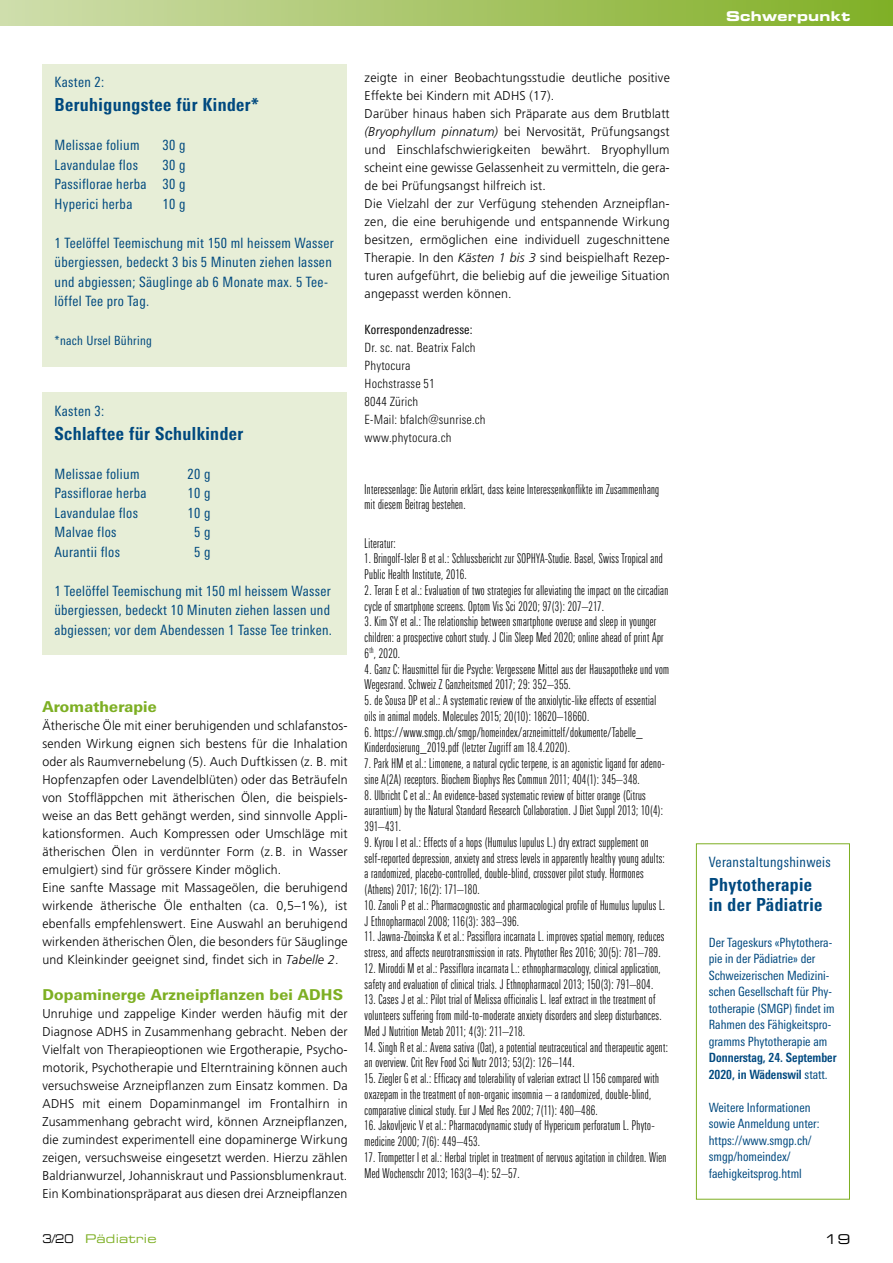
<style>
.page{position:relative;width:893px;height:1263px;background:#fff}
.page>*{position:absolute;margin:0;border:0;box-sizing:border-box;transform-origin:0 0}
.t1{font:800 condensed 18px/19.5px "Linotype Univers";letter-spacing:.025em;color:#00497f}
.t2{font:800 15px "Linotype Univers Basic";letter-spacing:.015em;color:#7daf23}
.t3{font:condensed 14.25px/19.5px "Linotype Univers";letter-spacing:.025em;color:#00497f}
.t4{font:300 13.5px/15.8px "Linotype Univers Comp";letter-spacing:.025em;color:#000}
.t5{font:13.5px "Eurostile Bold Extended Two";letter-spacing:.02em;color:#fff}
.t6{font:13.5px "Eurostile Extended Two";color:#000}
.t7{font:300 12.75px/18px "Frutiger";letter-spacing:.015em;color:#000}
.t8{font:condensed 12.75px/16.5px "Linotype Univers";color:#00497f}
.t9{font:300 condensed 12.75px/18px "Linotype Univers";letter-spacing:.015em;color:#000}
.t10{font:700 condensed 12.75px/16.5px "Linotype Univers";color:#00497f}
.t11{font:condensed 12.75px "Linotype Univers";letter-spacing:.015em;color:#000}
.t12{font:condensed 12.75px "Linotype Univers";letter-spacing:.025em;color:#00497f}
.t13{font:12px "Eurostile Extended Two";letter-spacing:.02em;color:#7daf23}
.s1{font-style:italic}
.s2{font-weight:400}
.s3{color:#000}
</style>
<div class="page">
<div style="left:0;top:0;width:893px;height:26px;background:linear-gradient(to right,#d0ddad,#81af25)"></div>
<div style="left:696px;top:843px;width:154px;height:356px;border:1px solid #7daf23"></div>
<div style="left:43px;top:393px;width:304px;height:262px;background:#e7eed7"></div>
<div style="left:43px;top:64px;width:304px;height:303px;background:#e7eed7"></div>
<p class="t3" style="left:55px;top:72px;width:51px">Kasten 2:</p>
<h1 class="t1" style="left:55px;top:95px;width:206px">Beruhigungstee für Kinder*</h1>
<p class="t3" style="left:55px;top:135px;width:87px">Melissae folium</p>
<p class="t3" style="left:163px;top:135px;width:24px">30 g</p>
<p class="t3" style="left:55px;top:155px;width:85px">Lavandulae flos</p>
<p class="t3" style="left:55px;top:155px;width:132px;text-align:justify;text-indent:108px">30 g Passiflorae herba 30 g Hyperici herba</p>
<p class="t3" style="left:163px;top:194px;width:24px">10 g</p>
<p class="t3" style="left:55px;top:233px;width:281px">1 Teelöffel Teemischung mit 150 ml heissem Wasser übergiessen, bedeckt 3 bis 5 Minuten ziehen lassen und abgiessen; Säuglinge ab 6 Monate max. 5 Tee&shy;löffel Tee pro Tag.</p>
<p class="t12" style="left:55px;top:333px;width:99px">*nach Ursel Bühring</p>
<p class="t3" style="left:55px;top:401px;width:51px">Kasten 3:</p>
<h1 class="t1" style="left:55px;top:423px;width:190px">Schlaftee für Schulkinder</h1>
<p class="t3" style="left:55px;top:464px;width:87px">Melissae folium</p>
<p class="t3" style="left:188px;top:464px;width:24px">20 g</p>
<p class="t3" style="left:55px;top:483px;width:94px">Passiflorae herba</p>
<p class="t3" style="left:188px;top:483px;width:24px">10 g</p>
<p class="t3" style="left:55px;top:503px;width:85px">Lavandulae flos</p>
<p class="t3" style="left:188px;top:503px;width:24px">10 g</p>
<p class="t3" style="left:55px;top:522px;width:64px">Malvae flos</p>
<p class="t3" style="left:194px;top:522px;width:18px">5 g</p>
<p class="t3" style="left:55px;top:542px;width:67px">Aurantii flos</p>
<p class="t3" style="left:194px;top:542px;width:18px">5 g</p>
<p class="t3" style="left:55px;top:581px;width:279px">1 Teelöffel Teemischung mit 150 ml heissem Wasser übergiessen, bedeckt 10 Minuten ziehen lassen und abgiessen; vor dem Abendessen 1 Tasse Tee trinken.</p>
<p class="t2" style="left:43px;top:697px;width:116px">Aromatherapie</p>
<p class="t7" style="left:43px;top:716px;width:307px">Ätherische Öle mit einer beruhigenden und schlafanstos&shy;senden Wirkung eignen sich bestens für die Inhalation oder als Raumvernebelung (5). Auch Duftkissen (z. B. mit Hopfenzapfen oder Lavendelblüten) oder das Beträufeln von Stoffläppchen mit ätherischen Ölen, die beispiels&shy;weise an das Bett gehängt werden, sind sinnvolle Appli&shy;kationsformen. Auch Kompressen oder Umschläge mit ätherischen Ölen in verdünnter Form (z. B. in Wasser emulgiert) sind für grössere Kinder möglich.<br>Eine sanfte Massage mit Massageölen, die beruhigend wirkende ätherische Öle enthalten (ca. 0,5–1%), ist ebenfalls empfehlenswert. Eine Auswahl an beruhigend wirkenden ätherischen Ölen, die besonders für Säuglinge und Kleinkinder geeignet sind, findet sich in <span class="s1">Tabelle 2</span>.</p>
<p class="t2" style="left:43px;top:985px;width:302px">Dopaminerge Arzneipflanzen bei ADHS</p>
<p class="t7" style="left:43px;top:1004px;width:307px;text-align:justify">Unruhige und zappelige Kinder werden häufig mit der Diagnose ADHS in Zusammenhang gebracht. Neben der Vielfalt von Therapieoptionen wie Ergotherapie, Psycho&shy;motorik, Psychotherapie und Elterntraining können auch versuchsweise Arzneipflanzen zum Einsatz kommen. Da ADHS mit einem Dopaminmangel im Frontalhirn in Zusammenhang gebracht wird, können Arzneipflanzen, die zumindest experimentell eine dopaminerge Wirkung zeigen, versuchsweise eingesetzt werden. Hierzu zählen Baldrianwurzel, Johanniskraut und Passionsblumenkraut.<br>Ein Kombinationspräparat aus diesen drei Arzneipflanzen</p>
<p class="t7" style="left:365px;top:68px;width:307px">zeigte in einer Beobachtungsstudie deutliche positive Effekte bei Kindern mit ADHS (17).<br>Darüber hinaus haben sich Präparate aus dem Brutblatt <span class="s1">(Bryophyllum pinnatum)</span> bei Nervosität, Prüfungsangst und Einschlafschwierigkeiten bewährt. Bryophyllum scheint eine gewisse Gelassenheit zu vermitteln, die gera&shy;de bei Prüfungsangst hilfreich ist.<br>Die Vielzahl der zur Verfügung stehenden Arzneipflan&shy;zen, die eine beruhigende und entspannende Wirkung besitzen, ermöglichen eine individuell zugeschnittene Therapie. In den <span class="s1">Kästen 1 bis 3</span> sind beispielhaft Rezep&shy;turen aufgeführt, die beliebig auf die jeweilige Situation angepasst werden können.</p>
<p class="t11" style="left:365px;top:322px;width:110px">Korrespondenzadresse:</p>
<p class="t9" style="left:365px;top:338px;width:123px">Dr. sc. nat. Beatrix Falch<br>Phytocura<br>Hochstrasse 51<br>8044 Zürich<br>E-Mail: bfalch@sunrise.ch www.phytocura.ch</p>
<p class="t4" style="left:365px;top:481px;width:296px">Interessenlage: Die Autorin erklärt, dass keine Interessenkonflikte im Zusammenhang mit diesem Beitrag bestehen.</p>
<p class="t4" style="left:365px;top:535px;width:33px">Literatur:</p>
<p class="t4" style="left:365px;top:551px;width:300px">1. Bringolf-Isler B et al.: Schlussbericht zur SOPHYA-Studie. Basel, Swiss Tropical and<br>Public Health Institute, 2016.</p>
<p class="t4" style="left:365px;top:582px;width:305px">2. Teran E et al.: Evaluation of two strategies for alleviating the impact on the circadian cycle of smartphone screens. Optom Vis Sci 2020; 97(3): 207–217.</p>
<p class="t4" style="left:365px;top:614px;width:301px">3. Kim SY et al.: The relationship between smartphone overuse and sleep in younger children: a prospective cohort study. J Clin Sleep Med 2020; online ahead of print Apr<br>6<sup>th</sup>, 2020.</p>
<p class="t4" style="left:365px;top:661px;width:306px">4. Ganz C: Hausmittel für die Psyche: Vergessene Mittel aus der Hausapotheke und vom<br>Wegesrand. Schweiz Z Ganzheitsmed 2017; 29: 352–355.</p>
<p class="t4" style="left:365px;top:692px;width:293px">5. de Sousa DP et al.: A systematic review of the anxiolytic-like effects of essential oils in animal models. Molecules 2015; 20(10): 18620–18660.</p>
<p class="t4" style="left:365px;top:724px;width:280px">6. https://www.smgp.ch/smgp/homeindex/arzneimittelf/dokumente/Tabelle_<br>Kinderdosierung_2019.pdf (letzter Zugriff am 18.4.2020).</p>
<p class="t4" style="left:365px;top:755px;width:302px">7. Park HM et al.: Limonene, a natural cyclic terpene, is an agonistic ligand for adeno&shy;sine A(2A) receptors. Biochem Biophys Res Commun 2011; 404(1): 345–348.</p>
<p class="t4" style="left:365px;top:787px;width:300px">8. Ulbricht C et al.: An evidence-based systematic review of bitter orange (Citrus aurantium) by the Natural Standard Research Collaboration. J Diet Suppl 2013; 10(4):<br>391–431.</p>
<p class="t4" style="left:365px;top:834px;width:302px">9. Kyrou I et al.: Effects of a hops (Humulus lupulus L.) dry extract supplement on self-reported depression, anxiety and stress levels in apparently healthy young adults: a randomized, placebo-controlled, double-blind, crossover pilot study. Hormones (Athens) 2017; 16(2): 171–180.</p>
<p class="t4" style="left:365px;top:897px;width:302px">10. Zanoli P et al.: Pharmacognostic and pharmacological profile of Humulus lupulus L.<br>J Ethnopharmacol 2008; 116(3): 383–396.</p>
<p class="t4" style="left:365px;top:929px;width:301px">11. Jawna-Zboinska K et al.: Passiflora incarnata L. improves spatial memory, reduces stress, and affects neurotransmission in rats. Phytother Res 2016; 30(5): 781–789.</p>
<p class="t4" style="left:365px;top:960px;width:298px">12. Miroddi M et al.: Passiflora incarnata L.: ethnopharmacology, clinical application, safety and evaluation of clinical trials. J Ethnopharmacol 2013; 150(3): 791–804.</p>
<p class="t4" style="left:365px;top:992px;width:298px">13. Cases J et al.: Pilot trial of Melissa officinalis L. leaf extract in the treatment of volunteers suffering from mild-to-moderate anxiety disorders and sleep disturbances.<br>Med J Nutrition Metab 2011; 4(3): 211–218.</p>
<p class="t4" style="left:365px;top:1039px;width:305px">14. Singh R et al.: Avena sativa (Oat), a potential neutraceutical and therapeutic agent: an overview. Crit Rev Food Sci Nutr 2013; 53(2): 126–144.</p>
<p class="t4" style="left:365px;top:1070px;width:296px">15. Ziegler G et al.: Efficacy and tolerability of valerian extract LI 156 compared with oxazepam in the treatment of non-organic insomnia – a randomized, double-blind, comparative clinical study. Eur J Med Res 2002; 7(11): 480–486.</p>
<p class="t4" style="left:365px;top:1118px;width:291px">16. Jakovljevic V et al.: Pharmacodynamic study of Hypericum perforatum L. Phyto&shy;medicine 2000; 7(6): 449–453.</p>
<p class="t4" style="left:365px;top:1149px;width:303px">17. Trompetter I et al.: Herbal triplet in treatment of nervous agitation in children. Wien<br>Med Wochenschr 2013; 163(3–4): 52–57.</p>
<p class="t5" style="left:726px;top:7px;width:126px">Schwerpunkt</p>
<p class="t3" style="left:709px;top:852px;width:124px">Veranstaltungshinweis</p>
<h1 class="t1" style="left:709px;top:875px;width:115px">Phytotherapie in der Pädiatrie</h1>
<p class="t8" style="left:709px;top:934px;width:127px">Der Tageskurs «Phytothera&shy;pie in der Pädiatrie» der<br>Schweizerischen Medizini&shy;schen Gesellschaft für Phy&shy;totherapie (SMGP) findet im<br>Rahmen des Fähigkeitspro&shy;gramms Phytotherapie am</p>
<p class="t10" style="left:709px;top:1049px;width:129px">Donnerstag, 24. September<br>2020, in Wädenswil <span class="s2">statt.</span></p>
<p class="t8" style="left:709px;top:1099px;width:112px">Weitere Informationen sowie Anmeldung unter: https://www.smgp.ch/ smgp/homeindex/ faehigkeitsprog.html</p>
<p class="t13" style="left:43px;top:1230px;width:116px"><span class="s3">3/20</span> Pädiatrie</p>
<p class="t6" style="left:824px;top:1230px;width:28px">19</p>
</div>
